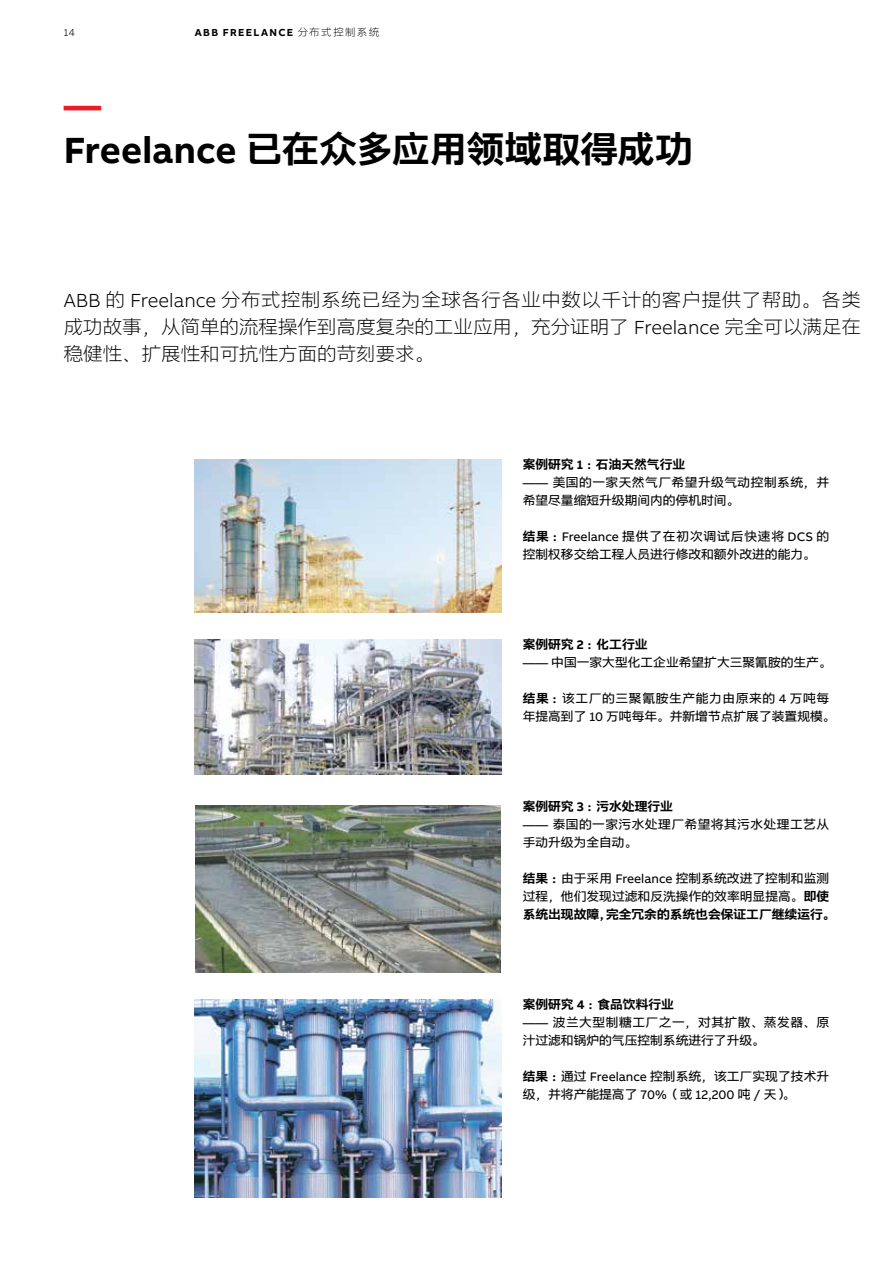
<style>
.page{position:relative;width:893px;height:1263px;background:#fff}
.page>*{position:absolute;margin:0;border:0;box-sizing:border-box;transform-origin:0 0}
.t1{font:700 37.5px "AB Bvoice CNSG";color:#000}
.t2{font:700 37.5px "AB Bvoice CNSG";color:#ed1b28}
.t3{font:300 19.5px/27px "AB Bvoice CNSG";color:#000;text-align:justify}
.t4{font:12.75px/18px "AB Bvoice CNSG";color:#000}
.t5{font:12.75px/18px "AB Bvoice CNSG";letter-spacing:.035em;color:#000}
.t6{font:700 12.75px "AB Bvoice CNSG";color:#000}
.t7{font:700 10.5px "AB Bvoice CNSG";letter-spacing:.13em;color:#000}
.t8{font:300 10.5px "AB Bvoice CNSG";color:#000}
.s1{font-weight:300}
.s2{font-weight:700}
</style>
<div class="page">
<img style="left:195px;top:459px;width:306px;height:154px">
<img style="left:195px;top:640px;width:306px;height:135px">
<img style="left:195px;top:805px;width:306px;height:168px">
<img style="left:195px;top:1000px;width:306px;height:198px">
<p class="t8" style="left:64px;top:26px;width:13px">14</p>
<p class="t7" style="left:195px;top:26px;width:186px">ABB FREELANCE <span class="s1">分布式控制系统</span></p>
<h1 class="t2" style="left:64px;top:82px;width:39px">—</h1>
<h1 class="t1" style="left:64px;top:127px;width:631px">Freelance 已在众多应用领域取得成功</h1>
<h2 class="t3" style="left:64px;top:287px;width:799px">ABB 的 Freelance 分布式控制系统已经为全球各行各业中数以千计的客户提供了帮助。各类成功故事，从简单的流程操作到高度复杂的工业应用，充分证明了 Freelance 完全可以满足在稳健性、扩展性和可抗性方面的苛刻要求。</h2>
<p class="t6" style="left:523px;top:457px;width:164px">案例研究 1 ：石油天然气行业</p>
<p class="t5" style="left:523px;top:473px;width:308px">—— 美国的一家天然气厂希望升级气动控制系统，并希望尽量缩短升级期间内的停机时间。</p>
<p class="t4" style="left:523px;top:527px;width:308px"><span class="s2">结果：</span>Freelance 提供了在初次调试后快速将 DCS 的控制权移交给工程人员进行修改和额外改进的能力。</p>
<p class="t6" style="left:523px;top:637px;width:126px">案例研究 2 ：化工行业</p>
<p class="t4" style="left:523px;top:653px;width:311px">—— 中国一家大型化工企业希望扩大三聚氰胺的生产。</p>
<p class="t4" style="left:523px;top:689px;width:314px"><span class="s2">结果：</span>该工厂的三聚氰胺生产能力由原来的 4 万吨每年提高到了 10 万吨每年。并新增节点扩展了装置规模。</p>
<p class="t6" style="left:523px;top:799px;width:152px">案例研究 3 ：污水处理行业</p>
<p class="t5" style="left:523px;top:815px;width:308px">—— 泰国的一家污水处理厂希望将其污水处理工艺从手动升级为全自动。</p>
<p class="t4" style="left:523px;top:869px;width:314px"><span class="s2">结果：</span>由于采用 Freelance 控制系统改进了控制和监测过程，他们发现过滤和反洗操作的效率明显提高。<span class="s2">即使系统出现故障，完全冗余的系统也会保证工厂继续运行。</span></p>
<p class="t6" style="left:523px;top:997px;width:153px">案例研究 4 ：食品饮料行业</p>
<p class="t4" style="left:523px;top:1013px;width:308px">—— 波兰大型制糖工厂之一，对其扩散、蒸发器、原汁过滤和锅炉的气压控制系统进行了升级。</p>
<p class="t4" style="left:523px;top:1067px;width:308px"><span class="s2">结果：</span>通过 Freelance 控制系统，该工厂实现了技术升级，并将产能提高了 70%（或 12,200 吨 / 天）。</p>
</div>
